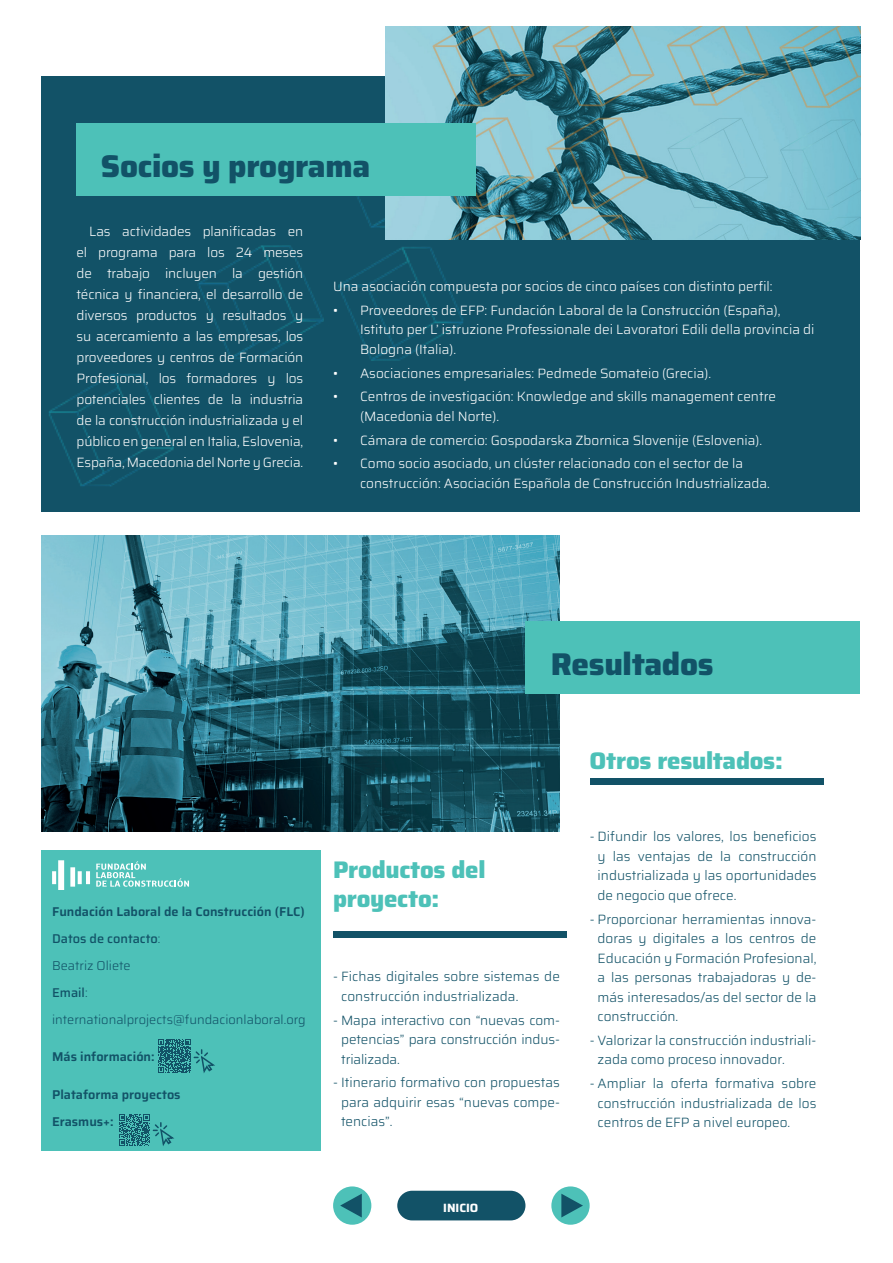
<style>
.page{position:relative;width:893px;height:1263px;background:#fff}
.page>*{position:absolute;margin:0;border:0;box-sizing:border-box;transform-origin:0 0}
.t1{font:800 31.5px "Saira";letter-spacing:-.01em;color:#125267}
.t2{font:800 24px/28.8px "Saira";letter-spacing:-.01em;color:#4dc1b8}
.t3{font:300 13.5px/21px "Saira";color:#fff}
.t4{font:300 13.5px/19.5px "Saira";color:#125267;text-align:justify}
.t5{font:300 12.75px/27px "Saira";color:#125267}
.t6{font:600 12.75px/27px "Saira";color:#125267}
.t7{font:700 12px "Saira";color:#fff}
.s1{font-weight:600}
.s2{font-weight:500}
</style>
<div class="page">
<div style="left:41px;top:77px;width:819px;height:435px;background:#125267"></div>
<div style="left:333px;top:931px;width:234px;height:7px;background:#125267"></div>
<div style="left:590px;top:778px;width:234px;height:7px;background:#125267"></div>
<img style="left:41px;top:536px;width:519px;height:295px">
<div style="left:41px;top:850px;width:280px;height:301px;background:#4dc1b8"></div>
<img style="left:49px;top:91px;width:417px;height:395px">
<div style="left:525px;top:621px;width:335px;height:72px;background:#4dc1b8"></div>
<img style="left:386px;top:27px;width:474px;height:212px">
<div style="left:77px;top:123px;width:399px;height:73px;background:#4dc1b8"></div>
<div style="left:397px;top:1191px;width:128px;height:29px;background:#125267;border-radius:15px"></div>
<div style="left:551px;top:1186px;width:39px;height:39px;background:#4dc1b8;border-radius:50%"></div>
<svg style="left:561px;top:1194px;width:22px;height:23px"></svg>
<div style="left:333px;top:1186px;width:38px;height:39px;background:#4dc1b8;border-radius:50%"></div>
<svg style="left:340px;top:1194px;width:22px;height:23px"></svg>
<svg style="left:52px;top:860px;width:38px;height:30px"></svg>
<svg style="left:96px;top:861px;width:93px;height:26px"></svg>
<svg style="left:119px;top:1114px;width:55px;height:32px"></svg>
<svg style="left:158px;top:1039px;width:57px;height:34px"></svg>
<h1 class="t1" style="left:101px;top:141px;width:271px">Socios y programa</h1>
<p class="t3" style="left:77px;top:220px;width:228px;text-align:justify;text-indent:13px">Las actividades planificadas en el programa para los 24 meses de trabajo incluyen la gestión técnica y financiera, el desarrollo de diversos productos y resultados y su acercamiento a las empresas, los proveedores y centros de Formación Profesional, los formadores y los potenciales clientes de la industria de la construcción industrializada y el público en general en Italia, Eslovenia, España, Macedonia del Norte y Grecia.</p>
<p class="t3" style="left:333px;top:275px;width:441px">Una asociación compuesta por socios de cinco países con distinto perfil:</p>
<p class="t3" style="left:360px;top:300px;width:456px;line-height:19.5px;text-indent:-27px">• Proveedores de EFP: Fundación Laboral de la Construcción (España),<br>Istituto per L’ istruzione Professionale dei Lavoratori Edili della provincia di<br>Bologna (Italia).</p>
<p class="t3" style="left:333px;top:362px;width:380px">• Asociaciones empresariales: Pedmede Somateio (Grecia).</p>
<p class="t3" style="left:360px;top:386px;width:417px;line-height:19.5px;text-indent:-27px">• Centros de investigación: Knowledge and skills management centre (Macedonia del Norte).</p>
<p class="t3" style="left:333px;top:429px;width:431px">• Cámara de comercio: Gospodarska Zbornica Slovenije (Eslovenia).</p>
<p class="t3" style="left:360px;top:453px;width:411px;line-height:19.5px;text-indent:-27px">• Como socio asociado, un clúster relacionado con el sector de la construcción: Asociación Española de Construcción Industrializada.</p>
<h1 class="t1" style="left:551px;top:639px;width:164px">Resultados</h1>
<p class="t5" style="left:52px;top:897px;width:255px"><span class="s1">Fundación Laboral de la Construcción (FLC)<br></span><span class="s2">Datos de contacto</span>:<br>Beatriz Oliete<br><span class="s2">Email</span>: internationalprojects@fundacionlaboral.org</p>
<p class="t6" style="left:52px;top:1043px;width:104px">Más información:</p>
<p class="t6" style="left:52px;top:1080px;width:130px">Plataforma proyectos<br>Erasmus+:</p>
<h2 class="t2" style="left:333px;top:854px;width:154px">Productos del proyecto:</h2>
<p class="t4" style="left:341px;top:966px;width:220px;text-indent:-8px">- Fichas digitales sobre sistemas de construcción industrializada.</p>
<p class="t4" style="left:341px;top:1010px;width:220px;text-indent:-8px">- Mapa interactivo con “nuevas com&shy;petencias” para construcción indus&shy;trializada.</p>
<p class="t4" style="left:341px;top:1072px;width:220px;text-indent:-8px">- Itinerario formativo con propuestas para adquirir esas “nuevas compe&shy;tencias”.</p>
<p class="t7" style="left:443px;top:1198px;width:37px">INICIO</p>
<h2 class="t2" style="left:590px;top:746px;width:195px">Otros resultados:</h2>
<p class="t4" style="left:598px;top:826px;width:220px;text-indent:-8px">- Difundir los valores, los beneficios y las ventajas de la construcción industrializada y las oportunidades de negocio que ofrece.</p>
<p class="t4" style="left:598px;top:909px;width:220px;text-indent:-8px">- Proporcionar herramientas innova&shy;doras y digitales a los centros de Educación y Formación Profesional, a las personas trabajadoras y de&shy;más interesados/as del sector de la construcción.</p>
<p class="t4" style="left:598px;top:1030px;width:220px;text-indent:-8px">- Valorizar la construcción industriali&shy;zada como proceso innovador.</p>
<p class="t4" style="left:598px;top:1073px;width:220px;text-indent:-8px">- Ampliar la oferta formativa sobre construcción industrializada de los centros de EFP a nivel europeo.</p>
</div>
